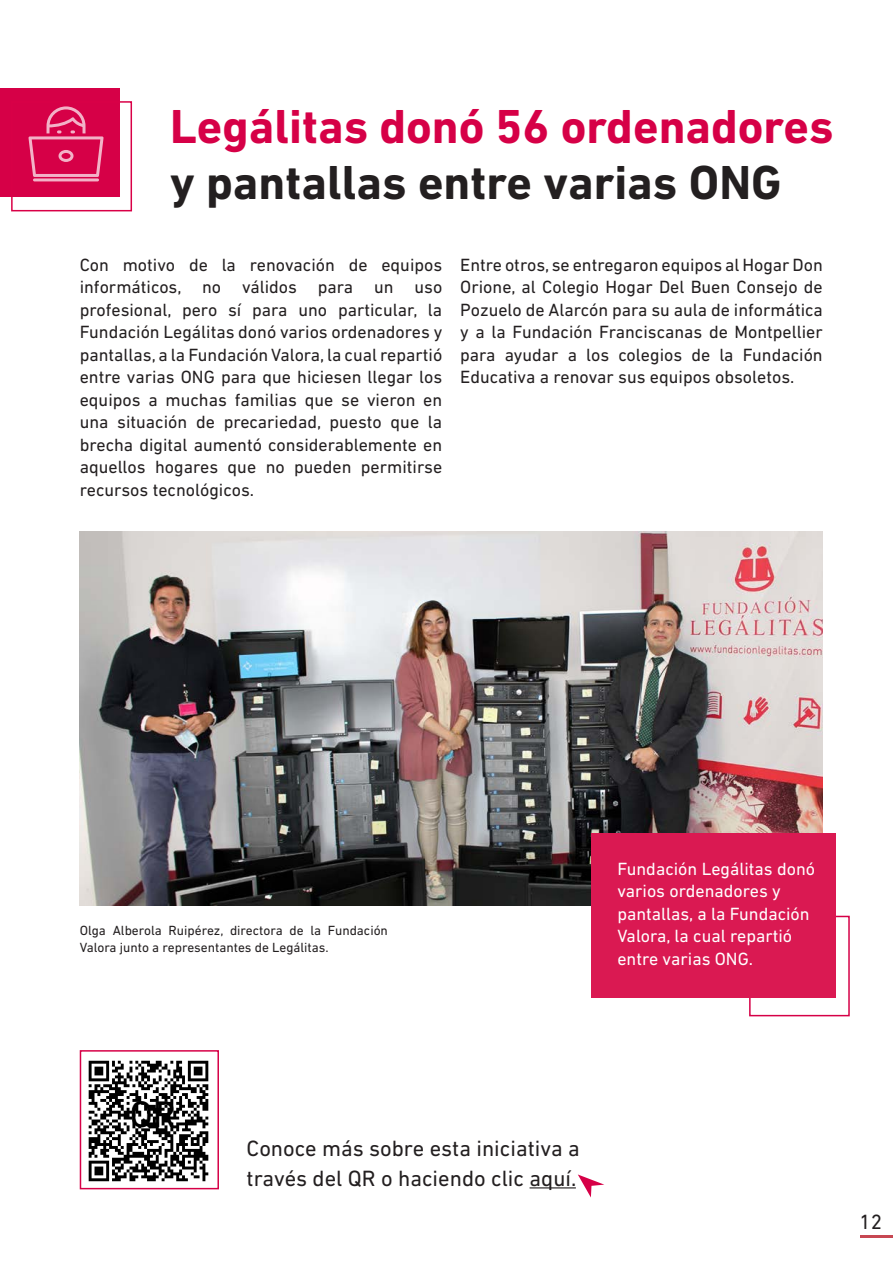
<style>
.page{position:relative;width:893px;height:1263px;background:#fff}
.page>*{position:absolute;margin:0;border:0;box-sizing:border-box;transform-origin:0 0}
.t1{font:700 48.6px/56.6px "DIN Next LT Pro";color:#d60047}
.t2{font:37.5px "DIN Next LT Pro";color:#000}
.t3{font:22.5px/30px "DIN Next LT Pro";color:#231f20}
.t4{font:21px "DIN Next LT Pro";color:#231f20}
.t5{font:18px/22.5px "DIN Next LT Pro";color:#231f20;text-align:justify}
.t6{font:18px/22.5px "DIN Next LT Pro";color:#fff}
.t7{font:13.5px/16.5px "DIN Next LT Pro";color:#231f20}
.s1{color:#231f20}
</style>
<div class="page">
<img style="left:79px;top:1050px;width:140px;height:140px">
<hr style="left:530px;top:1187px;width:46px;height:1px;background:#231f20">
<hr style="left:860px;top:1235px;width:33px;height:3px;background:#c74752">
<svg style="left:578px;top:1174px;width:26px;height:23px"></svg>
<div style="left:0;top:88px;width:119px;height:109px;background:#d60047"></div>
<div style="left:11px;top:101px;width:121px;height:110px;border:2px solid #d90047"></div>
<img style="left:80px;top:531px;width:743px;height:375px">
<hr style="left:33px;top:178px;width:66px;height:3px;background:#fff;border-radius:2px">
<svg style="left:28px;top:106px;width:76px;height:71px"></svg>
<div style="left:80px;top:1050px;width:139px;height:139px;border:2px solid #d60047"></div>
<div style="left:749px;top:916px;width:101px;height:100px;border:2px solid #d60047"></div>
<div style="left:591px;top:833px;width:245px;height:165px;background:#da1952"></div>
<p class="t1" style="left:170px;top:98px;width:665px">Legálitas donó 56 ordenadores <span class="s1">y pantallas entre varias ONG</span></p>
<p class="t5" style="left:80px;top:253px;width:364px">Con motivo de la renovación de equipos informáticos, no válidos para un uso profesional, pero sí para uno particular, la Fundación Legálitas donó varios ordenadores y pantallas, a la Fundación Valora, la cual repartió entre varias ONG para que hiciesen llegar los equipos a muchas familias que se vieron en una situación de precariedad, puesto que la brecha digital aumentó considerablemente en aquellos hogares que no pueden permitirse recursos tecnológicos.</p>
<p class="t5" style="left:460px;top:253px;width:364px">Entre otros, se entregaron equipos al Hogar Don Orione, al Colegio Hogar Del Buen Consejo de Pozuelo de Alarcón para su aula de informática y a la Fundación Franciscanas de Montpellier para ayudar a los colegios de la Fundación Educativa a renovar sus equipos obsoletos.</p>
<p class="t7" style="left:80px;top:922px;width:310px">Olga Alberola Ruipérez, directora de la Fundación<br>Valora junto a representantes de Legálitas.</p>
<p class="t6" style="left:617px;top:857px;width:199px">Fundación Legálitas donó varios ordenadores y pantallas, a la Fundación<br>Valora, la cual repartió entre varias ONG.</p>
<h2 class="t2" style="left:130px;top:1092px;width:48px">QR</h2>
<p class="t3" style="left:247px;top:1133px;width:335px">Conoce más sobre esta iniciativa a través del QR o haciendo clic aquí.</p>
<p class="t4" style="left:859px;top:1210px;width:24px">12</p>
</div>
